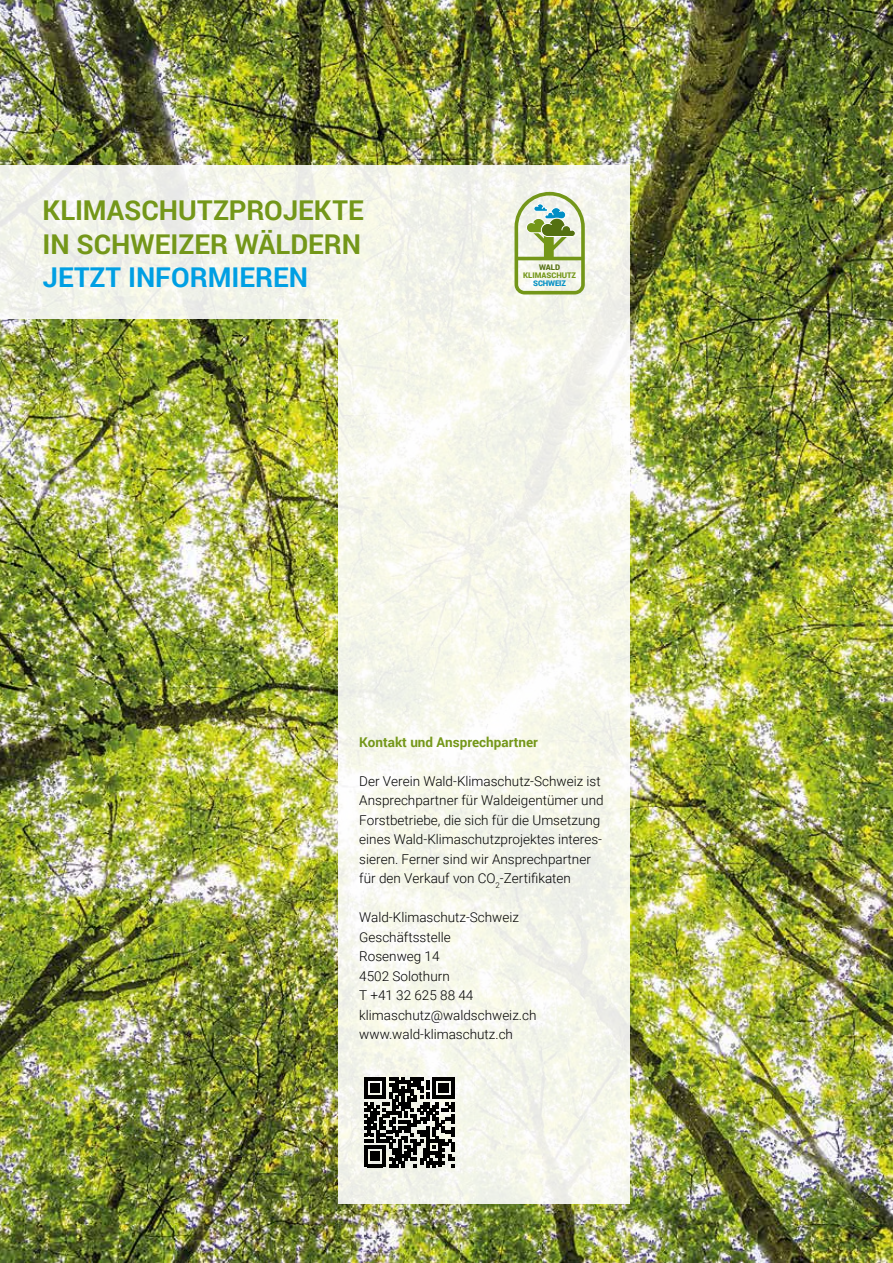
<style>
.page{position:relative;width:893px;height:1263px;background:#fff}
.page>*{position:absolute;margin:0;border:0;box-sizing:border-box;transform-origin:0 0}
.t1{font:700 27.3px/33.3px "Roboto";color:#749719}
.t2{font:700 27.3px "Roboto";color:#009fe3}
.t3{font:300 13.5px/19.5px "Roboto";color:#000}
.t4{font:700 13.5px "Roboto";color:#749719}
.t5{font:900 7.8px "Roboto";color:#749719}
.t6{font:900 7.8px "Roboto";letter-spacing:-.015em;color:#008fc5}
.t7{font:900 7.8px "Roboto";color:#547011}
</style>
<div class="page">
<img style="left:0;top:0;width:893px;height:1263px">
<svg style="left:0;top:166px;width:629px;height:153px;fill:#f2f4e9"></svg>
<svg style="left:514px;top:192px;width:71px;height:102px"></svg>
<hr style="left:516px;top:257px;width:67px;height:3px;background:#749719;border-radius:2px">
<svg style="left:338px;top:319px;width:291px;height:884px;fill:#f6f7ea"></svg>
<svg style="left:364px;top:1077px;width:90px;height:90px"></svg>
<h1 class="t1" style="left:43px;top:193px;width:323px">KLIMASCHUTZPROJEKTE<br>IN SCHWEIZER WÄLDERN</h1>
<h1 class="t2" style="left:43px;top:258px;width:267px">JETZT INFORMIEREN</h1>
<p class="t7" style="left:539px;top:262px;width:22px">WALD</p>
<p class="t5" style="left:523px;top:270px;width:54px">KLIMASCHUTZ</p>
<p class="t6" style="left:533px;top:278px;width:34px">SCHWEIZ</p>
<p class="t4" style="left:359px;top:732px;width:180px">Kontakt und Ansprechpartner</p>
<p class="t3" style="left:359px;top:770px;width:246px">Der Verein Wald-Klimaschutz-Schweiz ist Ansprechpartner für Waldeigentümer und Forstbetriebe, die sich für die Umsetzung eines Wald-Klimaschutzprojektes interes&shy;sieren. Ferner sind wir Ansprechpartner für den Verkauf von CO<sub>2</sub>-Zertifikaten</p>
<p class="t3" style="left:359px;top:907px;width:179px">Wald-Klimaschutz-Schweiz<br>Geschäftsstelle<br>Rosenweg 14<br>4502 Solothurn<br>T +41 32 625 88 44 klimaschutz@waldschweiz.ch www.wald-klimaschutz.ch</p>
</div>
